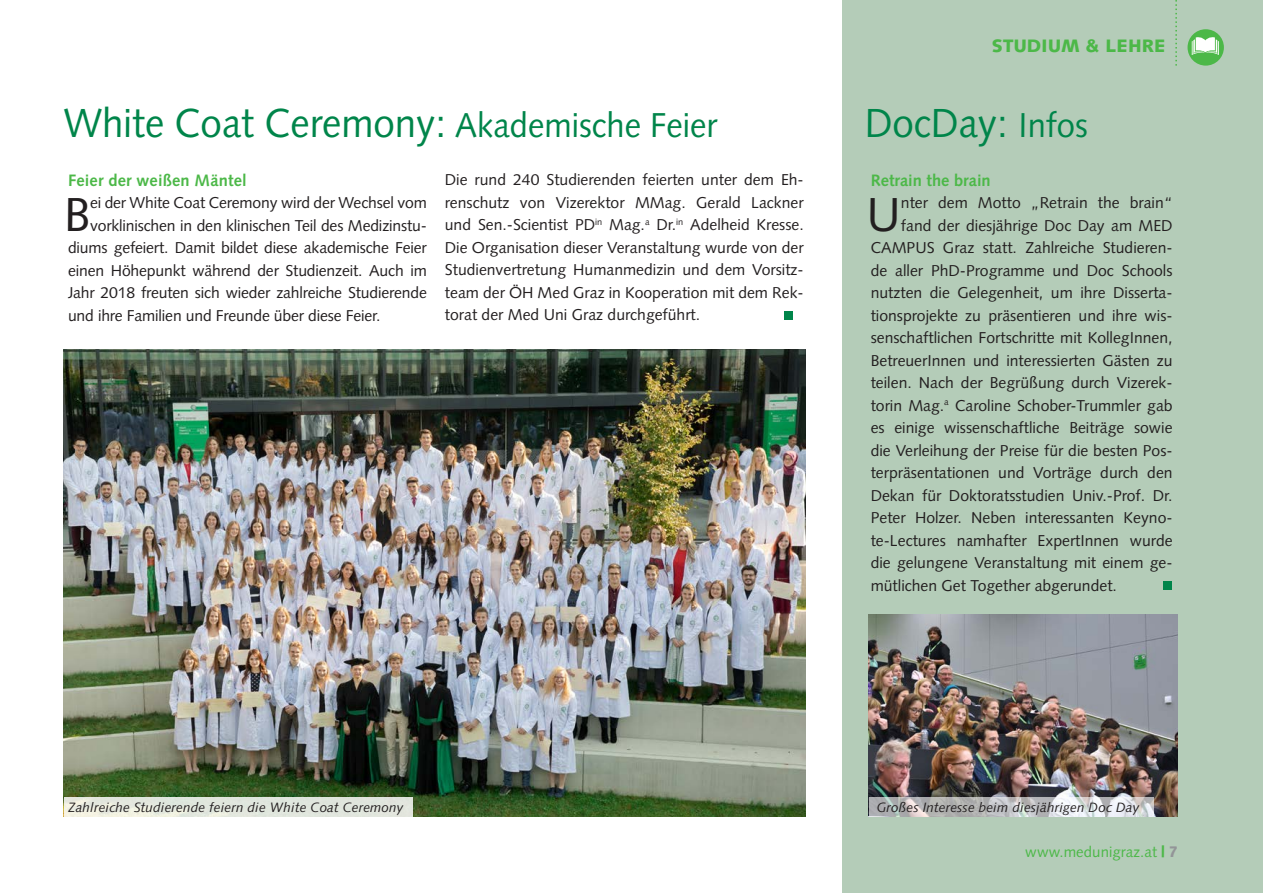
<style>
.page{position:relative;width:1263px;height:893px;background:#fff}
.page>*{position:absolute;margin:0;border:0;box-sizing:border-box;transform-origin:0 0}
.t1{font:47.55px "Syntax LT Std";color:#231f20}
.t2{font:40.5px "Syntax LT Std";color:#00854a;scale:.95 1}
.kopf_rechts{font:900 18px "Syntax LT Std";letter-spacing:.005em;color:#4cb848}
.t3{font:700 16.5px "Syntax LT Std";letter-spacing:.01em;color:#4cb848}
.t4{font:15.75px/22.5px "Syntax LT Std";color:#231f20;text-align:justify}
.fußzeile_rechts{font:15px "Syntax LT Std";letter-spacing:.005em;color:#4cb848}
.t5{font:italic 13.5px "Syntax LT Std";letter-spacing:.01em;color:#231f20}
.s1{font-size:34.5px}
.s2{font-weight:900;font-size:15.3px}
.s3{font-weight:900;font-size:15.3px;color:#939598}
</style>
<div class="page">
<div style="left:842px;top:0;width:421px;height:893px;background:#b4ccb8"></div>
<div style="left:1187px;top:29px;width:37px;height:37px;background:#4cb848;border-radius:50%"></div>
<svg style="left:1175px;top:0;width:2px;height:66px"></svg>
<div style="left:784px;top:311px;width:8px;height:9px;background:#00854a"></div>
<img style="left:64px;top:349px;width:741px;height:467px">
<div style="left:64px;top:797px;width:348px;height:19px;background:linear-gradient(to right,#e9ece0,#dde3dc)"></div>
<div style="left:1163px;top:581px;width:9px;height:9px;background:#00854a"></div>
<img style="left:869px;top:614px;width:309px;height:202px">
<svg style="left:868px;top:797px;width:285px;height:19px;background:#c6c7c9"></svg>
<svg style="left:1192px;top:37px;width:27px;height:18px"></svg>
<p class="t2" style="left:64px;top:99px;width:690px">White Coat Ceremony: <span class="s1">Akademische Feier</span></p>
<p class="t3" style="left:68px;top:170px;width:180px">Feier der weißen Mäntel</p>
<p class="t1" style="left:64px;top:186px;width:28px">B</p>
<p class="t4" style="left:90px;top:191px;width:338px">ei der White Coat Ceremony wird der Wechsel vom</p>
<p class="t4" style="left:445px;top:168px;width:360px">Die rund 240 Studierenden feierten unter dem Eh&shy;renschutz von Vizerektor MMag. Gerald Lackner und Sen.-Scientist PD<sup>in</sup> Mag.<sup>a</sup> Dr.<sup>in</sup> Adelheid Kresse.<br>Die Organisation dieser Veranstaltung wurde von der Studienvertretung Humanmedizin und dem Vorsitz&shy;team der ÖH Med Graz in Kooperation mit dem Rek&shy;torat der Med Uni Graz durchgeführt.</p>
<p class="t4" style="left:90px;top:214px;width:338px">vorklinischen in den klinischen Teil des Medizinstu-</p>
<p class="t4" style="left:68px;top:237px;width:360px">diums gefeiert. Damit bildet diese akademische Feier</p>
<p class="t4" style="left:68px;top:259px;width:360px">einen Höhepunkt während der Studienzeit. Auch im</p>
<p class="t4" style="left:68px;top:282px;width:360px">Jahr 2018 freuten sich wieder zahlreiche Studierende</p>
<p class="t4" style="left:68px;top:304px;width:314px">und ihre Familien und Freunde über diese Feier.</p>
<p class="kopf_rechts" style="left:992px;top:35px;width:175px">STUDIUM &amp; LEHRE</p>
<p class="t2" style="left:865px;top:99px;width:236px">DocDay: <span class="s1">Infos</span></p>
<p class="t3" style="left:871px;top:170px;width:122px">Retrain the brain</p>
<p class="t1" style="left:866px;top:186px;width:36px">U</p>
<p class="t4" style="left:901px;top:191px;width:273px">nter dem Motto „Retrain the brain“</p>
<p class="t4" style="left:901px;top:214px;width:273px">fand der diesjährige Doc Day am MED</p>
<p class="t4" style="left:871px;top:237px;width:303px">CAMPUS Graz statt. Zahlreiche Studieren-</p>
<p class="t4" style="left:871px;top:259px;width:303px">de aller PhD-Programme und Doc Schools</p>
<p class="t4" style="left:871px;top:282px;width:303px">nutzten die Gelegenheit, um ihre Disserta-</p>
<p class="t4" style="left:871px;top:304px;width:303px">tionsprojekte zu präsentieren und ihre wis-</p>
<p class="t4" style="left:871px;top:327px;width:303px">senschaftlichen Fortschritte mit KollegInnen,</p>
<p class="t4" style="left:871px;top:349px;width:303px">BetreuerInnen und interessierten Gästen zu</p>
<p class="t4" style="left:871px;top:372px;width:303px">teilen. Nach der Begrüßung durch Vizerek-</p>
<p class="t4" style="left:871px;top:394px;width:303px">torin Mag.<sup>a</sup> Caroline Schober-Trummler gab</p>
<p class="t4" style="left:871px;top:417px;width:303px">es einige wissenschaftliche Beiträge sowie</p>
<p class="t4" style="left:871px;top:439px;width:303px">die Verleihung der Preise für die besten Pos-</p>
<p class="t4" style="left:871px;top:462px;width:303px">terpräsentationen und Vorträge durch den</p>
<p class="t4" style="left:871px;top:484px;width:303px">Dekan für Doktoratsstudien Univ.-Prof. Dr.</p>
<p class="t4" style="left:871px;top:507px;width:303px">Peter Holzer. Neben interessanten Keyno-</p>
<p class="t4" style="left:871px;top:529px;width:303px">te-Lectures namhafter ExpertInnen wurde</p>
<p class="t4" style="left:871px;top:552px;width:303px">die gelungene Veranstaltung mit einem ge-</p>
<p class="t4" style="left:871px;top:574px;width:248px">mütlichen Get Together abgerundet.</p>
<p class="t5" style="left:68px;top:799px;width:337px">Zahlreiche Studierende feiern die White Coat Ceremony</p>
<p class="t5" style="left:877px;top:799px;width:264px">Großes Interesse beim diesjährigen Doc Day</p>
<p class="fußzeile_rechts" style="left:1004px;top:843px;width:175px">www.medunigraz.at <span class="s2">|</span> <span class="s3">7</span> <span class="s2">|</span> <span class="s3">7</span></p>
<p class="fußzeile_rechts" style="left:1025px;top:843px;width:133px">www.medunigraz.at</p>
<p class="fußzeile_rechts" style="left:1025px;top:843px;width:13px">w</p>
</div>
